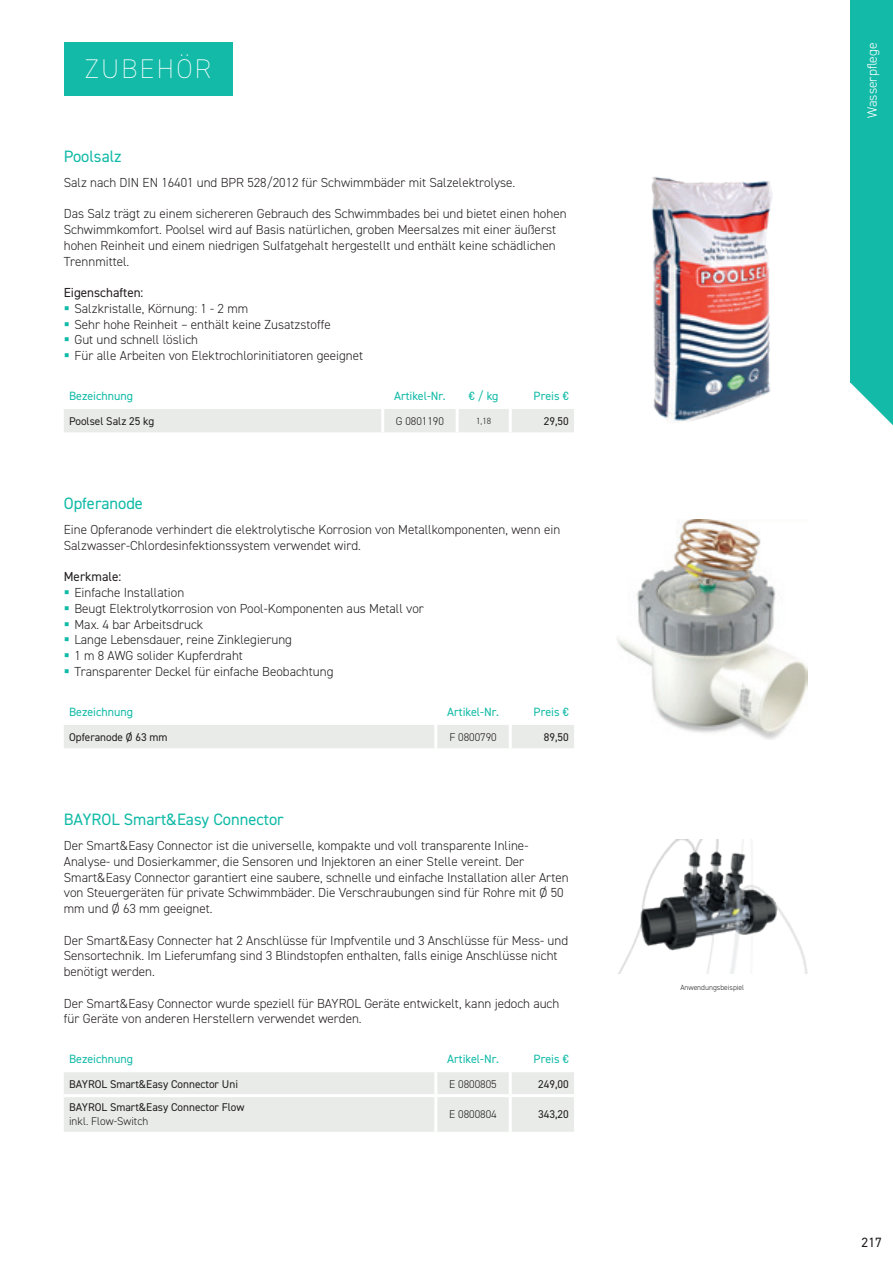
<style>
.page{position:relative;width:893px;height:1263px;background:#fff}
.page>*{position:absolute;margin:0;border:0;box-sizing:border-box;transform-origin:0 0}
.t1{font:200 27px "DIN2014";letter-spacing:.085em;color:#fff}
.t2{font:16.5px "DIN2014";color:#10baa7}
.t3{font:300 13.5px "DIN2014";color:#fff}
.t4{font:13.5px "DIN2014";color:#231f20}
.t5{font:300 13.2px/15.8px "DIN2014";color:#231f20}
.t6{font:13.2px "DIN2014";color:#231f20}
.t7{font:12px "DIN2014";color:#10baa7}
.t8{font:11.25px "DIN2014";color:#231f20}
.t9{font:300 11.25px "DIN2014";color:#231f20}
.t10{font:300 9px "DIN2014";color:#231f20}
.t11{font:300 7.5px "DIN2014";color:#231f20}
</style>
<div class="page">
<div style="left:850px;top:0;width:43px;height:383px;background:#13baa7"></div>
<svg style="left:851px;top:383px;width:42px;height:42px"></svg>
<div style="left:64px;top:1072px;width:510px;height:60px;background:#e8ebe8"></div>
<hr style="left:434px;top:1072px;width:3px;height:22px;background:#fff">
<hr style="left:64px;top:1094px;width:372px;height:3px;background:#fff">
<hr style="left:436px;top:1094px;width:74px;height:3px;background:#fff">
<hr style="left:434px;top:1097px;width:3px;height:35px;background:#fff">
<hr style="left:510px;top:1094px;width:64px;height:3px;background:#fff">
<hr style="left:509px;top:1072px;width:3px;height:22px;background:#fff">
<hr style="left:509px;top:1097px;width:3px;height:35px;background:#fff">
<div style="left:64px;top:725px;width:510px;height:23px;background:#e8ebe8"></div>
<hr style="left:434px;top:725px;width:3px;height:23px;background:#fff">
<hr style="left:509px;top:725px;width:3px;height:23px;background:#fff">
<img style="left:652px;top:177px;width:121px;height:245px">
<img style="left:617px;top:520px;width:191px;height:219px">
<img style="left:618px;top:840px;width:190px;height:133px">
<div style="left:64px;top:409px;width:510px;height:23px;background:#e8ebe8"></div>
<hr style="left:381px;top:409px;width:3px;height:23px;background:#fff">
<hr style="left:456px;top:409px;width:3px;height:23px;background:#fff">
<hr style="left:509px;top:409px;width:3px;height:23px;background:#fff">
<div style="left:64px;top:43px;width:169px;height:53px;background:#13baa7"></div>
<h1 class="t1" style="left:85px;top:53px;width:128px">ZUBEHÖR</h1>
<p class="t2" style="left:64px;top:146px;width:59px">Poolsalz</p>
<p class="t5" style="left:64px;top:174px;width:453px">Salz nach DIN EN 16401 und BPR 528/2012 für Schwimmbäder mit Salzelektrolyse.</p>
<p class="t5" style="left:64px;top:206px;width:504px">Das Salz trägt zu einem sichereren Gebrauch des Schwimmbades bei und bietet einen hohen Schwimmkomfort. Poolsel wird auf Basis natürlichen, groben Meersalzes mit einer äußerst hohen Reinheit und einem niedrigen Sulfatgehalt hergestellt und enthält keine schädlichen Trennmittel.</p>
<p class="t6" style="left:64px;top:284px;width:81px">Eigenschaften:</p>
<p class="t5" style="left:74px;top:300px;width:290px">Salzkristalle, Körnung: 1 - 2 mm<br>Sehr hohe Reinheit – enthält keine Zusatzstoffe<br>Gut und schnell löslich<br>Für alle Arbeiten von Elektrochlorinitiatoren geeignet</p>
<p class="t7" style="left:69px;top:388px;width:65px">Bezeichnung</p>
<p class="t7" style="left:394px;top:388px;width:53px">Artikel-Nr.</p>
<p class="t7" style="left:469px;top:388px;width:31px">€ / kg</p>
<p class="t7" style="left:534px;top:388px;width:37px">Preis €</p>
<p class="t8" style="left:69px;top:414px;width:87px">Poolsel Salz 25 kg</p>
<p class="t9" style="left:396px;top:414px;width:50px">G 0801190</p>
<p class="t10" style="left:476px;top:416px;width:17px">1,18</p>
<p class="t8" style="left:544px;top:414px;width:26px">29,50</p>
<p class="t2" style="left:64px;top:493px;width:81px">Opferanode</p>
<p class="t5" style="left:64px;top:522px;width:498px">Eine Opferanode verhindert die elektrolytische Korrosion von Metallkomponenten, wenn ein<br>Salzwasser-Chlordesinfektionssystem verwendet wird.</p>
<p class="t6" style="left:64px;top:569px;width:59px">Merkmale:</p>
<p class="t5" style="left:74px;top:585px;width:351px">Einfache Installation<br>Beugt Elektrolytkorrosion von Pool-Komponenten aus Metall vor Max. 4 bar Arbeitsdruck<br>Lange Lebensdauer, reine Zinklegierung<br>1 m 8 AWG solider Kupferdraht<br>Transparenter Deckel für einfache Beobachtung</p>
<p class="t7" style="left:69px;top:704px;width:65px">Bezeichnung</p>
<p class="t7" style="left:447px;top:704px;width:53px">Artikel-Nr.</p>
<p class="t7" style="left:534px;top:704px;width:37px">Preis €</p>
<p class="t8" style="left:69px;top:730px;width:100px">Opferanode Ø 63 mm</p>
<p class="t9" style="left:449px;top:730px;width:49px">F 0800790</p>
<p class="t8" style="left:544px;top:730px;width:26px">89,50</p>
<p class="t2" style="left:64px;top:809px;width:221px">BAYROL Smart&amp;Easy Connector</p>
<p class="t5" style="left:64px;top:838px;width:506px">Der Smart&amp;Easy Connector ist die universelle, kompakte und voll transparente Inline-Analyse- und Dosierkammer, die Sensoren und Injektoren an einer Stelle vereint. Der Smart&amp;Easy Connector garantiert eine saubere, schnelle und einfache Installation aller Arten von Steuergeräten für private Schwimmbäder. Die Verschraubungen sind für Rohre mit Ø 50 mm und Ø 63 mm geeignet.</p>
<p class="t5" style="left:64px;top:932px;width:506px">Der Smart&amp;Easy Connecter hat 2 Anschlüsse für Impfventile und 3 Anschlüsse für Mess- und<br>Sensortechnik. Im Lieferumfang sind 3 Blindstopfen enthalten, falls einige Anschlüsse nicht benötigt werden.</p>
<p class="t5" style="left:64px;top:995px;width:497px">Der Smart&amp;Easy Connector wurde speziell für BAYROL Geräte entwickelt, kann jedoch auch für Geräte von anderen Herstellern verwendet werden.</p>
<p class="t7" style="left:69px;top:1051px;width:65px">Bezeichnung</p>
<p class="t7" style="left:447px;top:1051px;width:53px">Artikel-Nr.</p>
<p class="t7" style="left:534px;top:1051px;width:37px">Preis €</p>
<p class="t8" style="left:69px;top:1077px;width:170px">BAYROL Smart&amp;Easy Connector Uni</p>
<p class="t9" style="left:449px;top:1077px;width:49px">E 0800805</p>
<p class="t8" style="left:538px;top:1077px;width:32px">249,00</p>
<p class="t8" style="left:69px;top:1100px;width:177px">BAYROL Smart&amp;Easy Connector Flow</p>
<p class="t9" style="left:69px;top:1114px;width:81px">inkl. Flow-Switch</p>
<p class="t9" style="left:449px;top:1107px;width:49px">E 0800804</p>
<p class="t8" style="left:538px;top:1107px;width:32px">343,20</p>
<p class="t11" style="left:680px;top:983px;width:65px">Anwendungsbeispiel</p>
<p class="t3" style="left:864px;top:118px;width:77px;rotate:-90deg">Wasserpflege</p>
<p class="t4" style="left:862px;top:1234px;width:22px">217</p>
</div>
